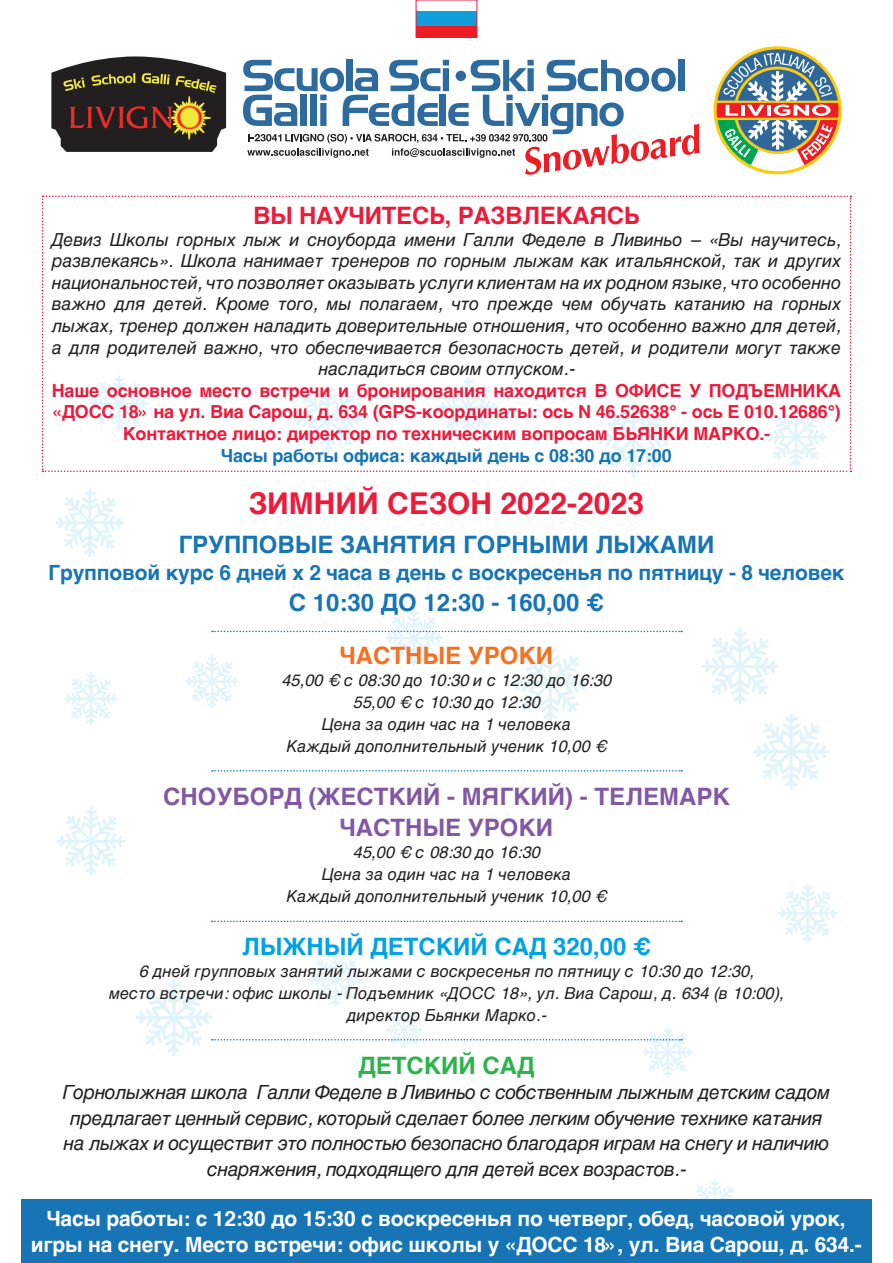
<style>
.page{position:relative;width:893px;height:1263px;background:#fff}
.page>*{position:absolute;margin:0;border:0;box-sizing:border-box;transform-origin:0 0}
.t1{font:700 30px "Helvetica";color:#ed1a3a}
.t2{font:700 24px "Helvetica";color:#1774b5}
.t3{font:700 24px "Helvetica";color:#8257a3}
.t4{font:700 24px "Helvetica";letter-spacing:-.01em;color:#ed1a3a}
.t5{font:700 24px "Helvetica";color:#00a2e4}
.t6{font:700 24px "Helvetica";color:#f37121}
.t7{font:700 24px "Helvetica";color:#2cb34b}
.t8{font:700 21px/25.2px "Helvetica";letter-spacing:-.01em;color:#fff;text-align:center}
.t9{font:700 21px "Helvetica";letter-spacing:-.01em;color:#1774b5}
.t10{font:italic 19.5px/25.5px "Helvetica";letter-spacing:-.03em;color:#231f20;text-align:center}
.t11{font:italic 18px/21.6px "Helvetica";letter-spacing:-.01em;color:#231f20;text-align:center}
.t12{font:700 18px/21.6px "Helvetica";letter-spacing:-.01em;color:#ed1a3a}
.t13{font:700 18px "Helvetica";letter-spacing:-.01em;color:#1774b5}
.t14{font:italic 16.5px "Helvetica";color:#231f20}
</style>
<div class="page">
<svg style="left:64px;top:672px;width:54px;height:53px"></svg>
<svg style="left:57px;top:807px;width:68px;height:68px"></svg>
<svg style="left:56px;top:488px;width:68px;height:69px"></svg>
<svg style="left:702px;top:628px;width:76px;height:76px"></svg>
<svg style="left:753px;top:713px;width:76px;height:77px"></svg>
<svg style="left:778px;top:884px;width:59px;height:59px"></svg>
<svg style="left:696px;top:1180px;width:38px;height:19px"></svg>
<svg style="left:243px;top:60px;width:456px;height:115px"></svg>
<svg style="left:714px;top:46px;width:128px;height:128px"></svg>
<svg style="left:717px;top:49px;width:121px;height:122px"></svg>
<svg style="left:51px;top:56px;width:175px;height:96px;background:#514336"></svg>
<svg style="left:42px;top:196px;width:809px;height:281px"></svg>
<div style="left:21px;top:1199px;width:850px;height:64px;background:#1774b5"></div>
<svg style="left:185px;top:609px;width:497px;height:112px"></svg>
<svg style="left:212px;top:770px;width:470px;height:1px"></svg>
<svg style="left:212px;top:921px;width:470px;height:1px"></svg>
<svg style="left:136px;top:953px;width:557px;height:124px"></svg>
<svg style="left:418px;top:25px;width:57px;height:11px"></svg>
<div style="left:416px;top:11px;width:61px;height:14px;background:#119eda"></div>
<div style="left:416px;top:0;width:61px;height:38px;border:1px solid #ed1a3a"></div>
<p class="t4" style="left:253px;top:196px;width:388px">ВЫ НАУЧИТЕСЬ, РАЗВЛЕКАЯСЬ</p>
<p class="t11" style="left:52px;top:229px;width:791px">Девиз Школы горных лыж и сноуборда имени Галли Феделе в Ливиньо – «Вы научитесь, развлекаясь». Школа нанимает тренеров по горным лыжам как итальянской, так и других национальностей, что позволяет оказывать услуги клиентам на их родном языке, что особенно важно для детей. Кроме того, мы полагаем, что прежде чем обучать катанию на горных лыжах, тренер должен наладить доверительные отношения, что особенно важно для детей, а для родителей важно, что обеспечивается безопасность детей, и родители могут также насладиться своим отпуском.-</p>
<p class="t12" style="left:52px;top:380px;width:791px">Наше основное место встречи и бронирования находится В ОФИСЕ У ПОДЪЕМНИКА «ДОСС 18» на ул. Виа Сарош, д. 634 (GPS-координаты: ось N 46.52638° - ось E 010.12686°)</p>
<p class="t12" style="left:123px;top:423px;width:649px">Контактное лицо: директор по техническим вопросам БЬЯНКИ МАРКО.-</p>
<p class="t13" style="left:221px;top:441px;width:452px">Часы работы офиса: каждый день с 08:30 до 17:00</p>
<p class="t1" style="left:249px;top:479px;width:397px">ЗИМНИЙ СЕЗОН 2022-2023</p>
<p class="t2" style="left:178px;top:525px;width:538px">ГРУППОВЫЕ ЗАНЯТИЯ ГОРНЫМИ ЛЫЖАМИ</p>
<p class="t9" style="left:48px;top:556px;width:798px">Групповой курс 6 дней х 2 часа в день с воскресенья по пятницу - 8 человек</p>
<p class="t2" style="left:289px;top:584px;width:317px">С 10:30 ДО 12:30 - 160,00 €</p>
<p class="t6" style="left:340px;top:636px;width:215px">ЧАСТНЫЕ УРОКИ</p>
<p class="t14" style="left:281px;top:667px;width:331px">45,00 € с 08:30 до 10:30 и с 12:30 до 16:30</p>
<p class="t14" style="left:353px;top:689px;width:189px">55,00 € с 10:30 до 12:30</p>
<p class="t14" style="left:322px;top:711px;width:251px">Цена за один час на 1 человека</p>
<p class="t14" style="left:286px;top:733px;width:322px">Каждый дополнительный ученик 10,00 €</p>
<p class="t3" style="left:163px;top:777px;width:568px">СНОУБОРД (ЖЕСТКИЙ - МЯГКИЙ) - ТЕЛЕМАРК</p>
<p class="t3" style="left:340px;top:808px;width:215px">ЧАСТНЫЕ УРОКИ</p>
<p class="t14" style="left:353px;top:839px;width:189px">45,00 € с 08:30 до 16:30</p>
<p class="t14" style="left:322px;top:861px;width:251px">Цена за один час на 1 человека</p>
<p class="t14" style="left:286px;top:883px;width:322px">Каждый дополнительный ученик 10,00 €</p>
<p class="t5" style="left:242px;top:927px;width:410px">ЛЫЖНЫЙ ДЕТСКИЙ САД 320,00 €</p>
<p class="t14" style="left:139px;top:958px;width:616px">6 дней групповых занятий лыжами с воскресенья по пятницу с 10:30 до 12:30,</p>
<p class="t14" style="left:109px;top:980px;width:676px">место встречи: офис школы - Подъемник «ДОСС 18», ул. Виа Сарош, д. 634 (в 10:00),</p>
<p class="t14" style="left:347px;top:1002px;width:201px">директор Бьянки Марко.-</p>
<p class="t7" style="left:358px;top:1046px;width:177px">ДЕТСКИЙ САД</p>
<p class="t10" style="left:63px;top:1080px;width:769px">Горнолыжная школа Галли Феделе в Ливиньо с собственным лыжным детским садом предлагает ценный сервис, который сделает более легким обучение технике катания на лыжах и осуществит это полностью безопасно благодаря играм на снегу и наличию снаряжения, подходящего для детей всех возрастов.-</p>
<p class="t8" style="left:31px;top:1207px;width:832px">Часы работы: с 12:30 до 15:30 с воскресенья по четверг, обед, часовой урок, игры на снегу. Место встречи: офис школы у «ДОСС 18», ул. Виа Сарош, д. 634.-</p>
</div>
